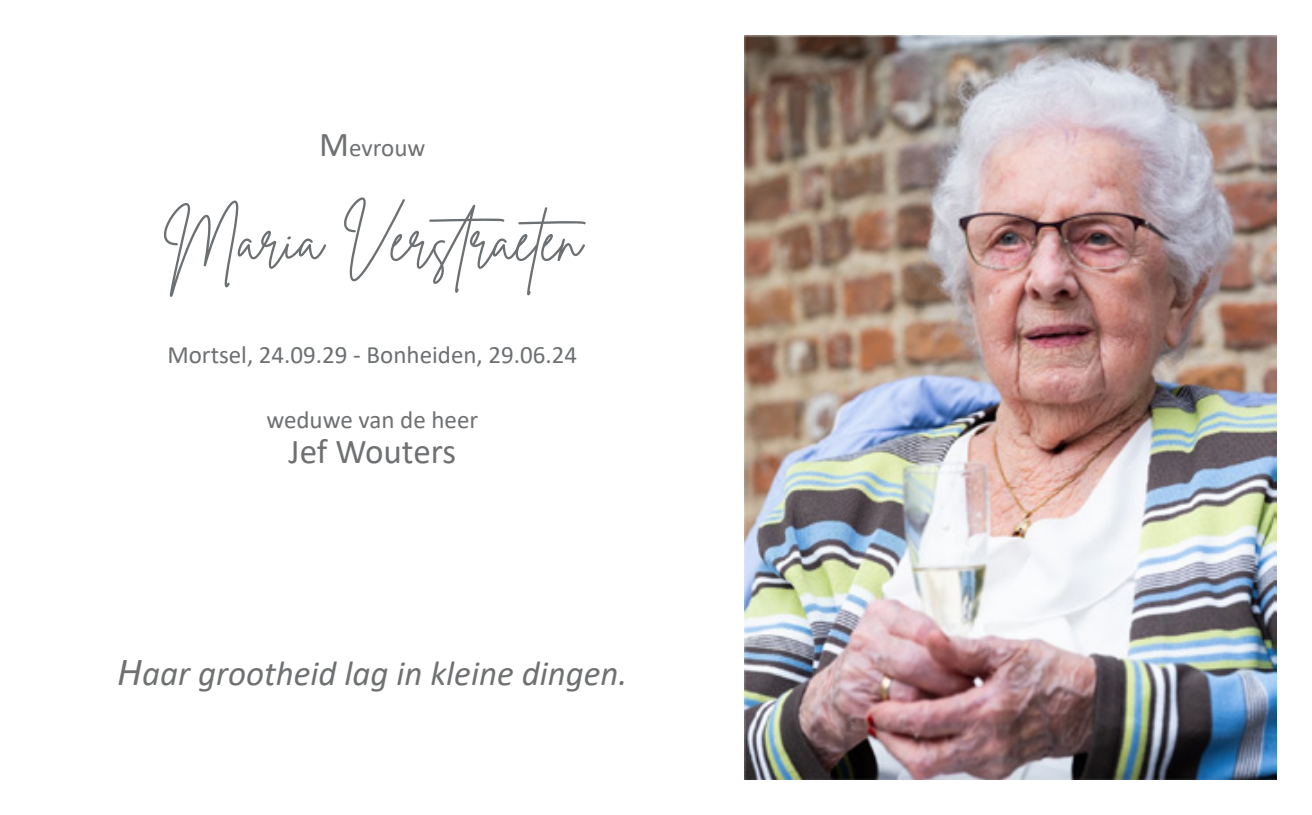
<style>
.page{position:relative;width:1312px;height:815px;background:#fff}
.page>*{position:absolute;margin:0;border:0;box-sizing:border-box;transform-origin:0 0}
.t1{font:60px "Brittany Signature";color:#6c7072}
.t2{font:italic 35px "Calibri";color:#6e7072}
.t3{font:35px "Calibri";letter-spacing:-.005em;color:#6e7072}
.t4{font:25px "Calibri";color:#6c7072}
.t5{font:25px "Calibri";color:#6e7072}
.s1{font-size:35px}
.s2{font-size:40px}
</style>
<div class="page">
<img style="left:744px;top:35px;width:532px;height:745px">
<p class="t5" style="left:319px;top:130px;width:108px"><span class="s1">M</span>evrouw</p>
<h1 class="t1" style="left:163px;top:202px;width:440px">Maria Verstraeten</h1>
<p class="t4" style="left:167px;top:337px;width:411px">Mortsel, 24.09.29 - Bonheiden, 29.06.24</p>
<p class="t5" style="left:266px;top:402px;width:213px">weduwe van de heer</p>
<h2 class="t3" style="left:288px;top:427px;width:169px">Jef Wouters</h2>
<h2 class="t2" style="left:117px;top:649px;width:511px"><span class="s2">H</span>aar grootheid lag in kleine dingen.</h2>
</div>
